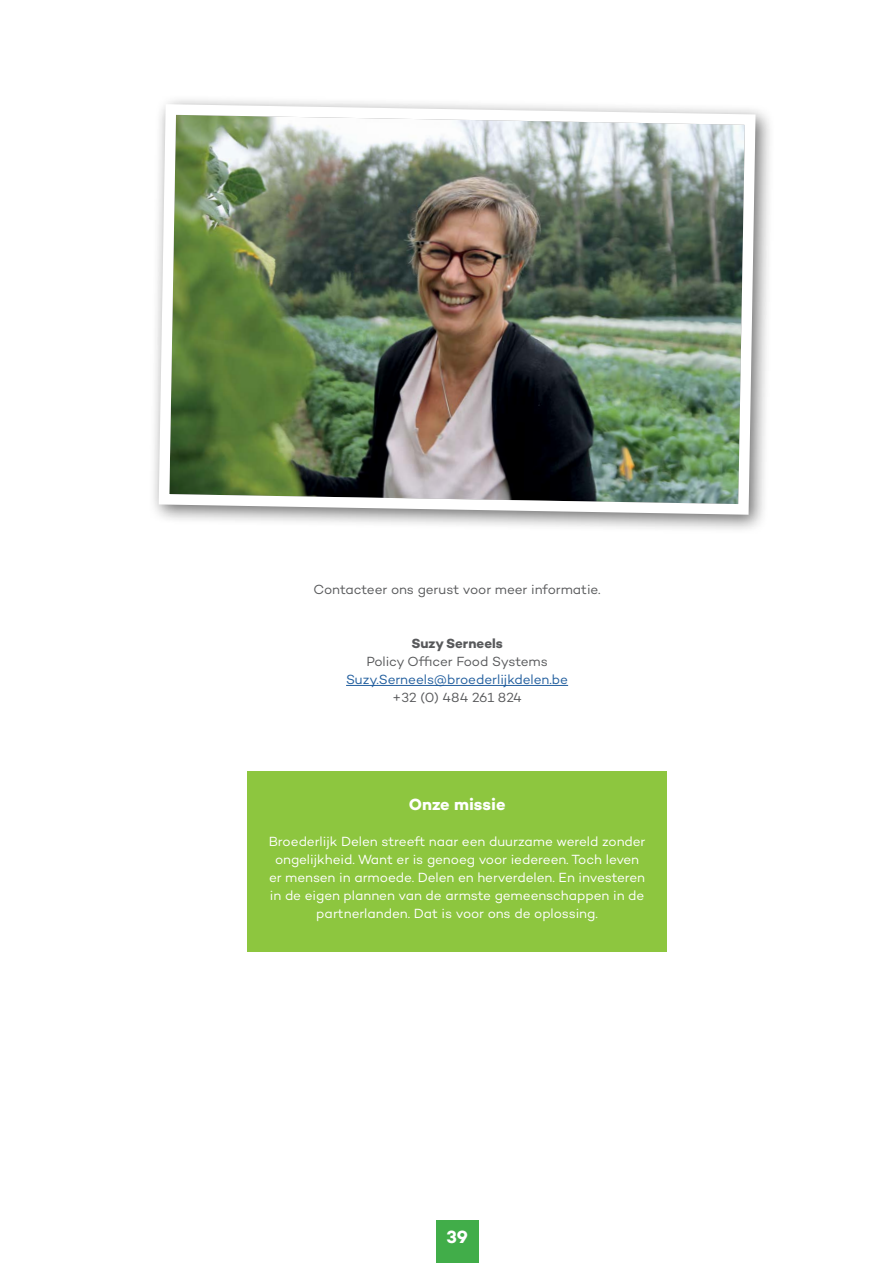
<style>
.page{position:relative;width:893px;height:1263px;background:#fff}
.page>*{position:absolute;margin:0;border:0;box-sizing:border-box;transform-origin:0 0}
.t1{font:700 18px "Campton";color:#fff}
.t2{font:700 16.5px "Campton";color:#fff}
.t3{font:13.5px/18px "Campton";letter-spacing:-.005em;color:#fff;text-align:center}
.t4{font:13.5px "Campton";letter-spacing:-.005em;color:#58595b}
.t5{font:13.5px "Campton";color:#215e9e}
.t6{font:700 13.5px "Campton";color:#58595b}
</style>
<div class="page">
<hr style="left:346px;top:685px;width:222px;height:1px;background:#215e9e">
<div style="left:247px;top:771px;width:420px;height:180px;background:#8dc63f"></div>
<div style="left:149px;top:94px;width:626px;height:441px;background:#000;opacity:.57"></div>
<img style="left:153px;top:99px;width:608px;height:421px">
<div style="left:436px;top:1220px;width:42px;height:43px;background:#41ad49"></div>
<p class="t4" style="left:314px;top:581px;width:288px">Contacteer ons gerust voor meer informatie.</p>
<p class="t6" style="left:411px;top:635px;width:93px">Suzy Serneels</p>
<p class="t4" style="left:366px;top:653px;width:183px">Policy Officer Food Systems</p>
<p class="t5" style="left:346px;top:671px;width:224px">Suzy.Serneels@broederlijkdelen.be</p>
<p class="t4" style="left:392px;top:689px;width:131px">+32 (0) 484 261 824</p>
<p class="t2" style="left:409px;top:794px;width:98px">Onze missie</p>
<p class="t3" style="left:269px;top:832px;width:378px">Broederlijk Delen streeft naar een duurzame wereld zonder ongelijkheid. Want er is genoeg voor iedereen. Toch leven er mensen in armoede. Delen en herverdelen. En investeren in de eigen plannen van de armste gemeenschappen in de partnerlanden. Dat is voor ons de oplossing.</p>
<h1 class="t1" style="left:446px;top:1225px;width:23px">39</h1>
</div>
